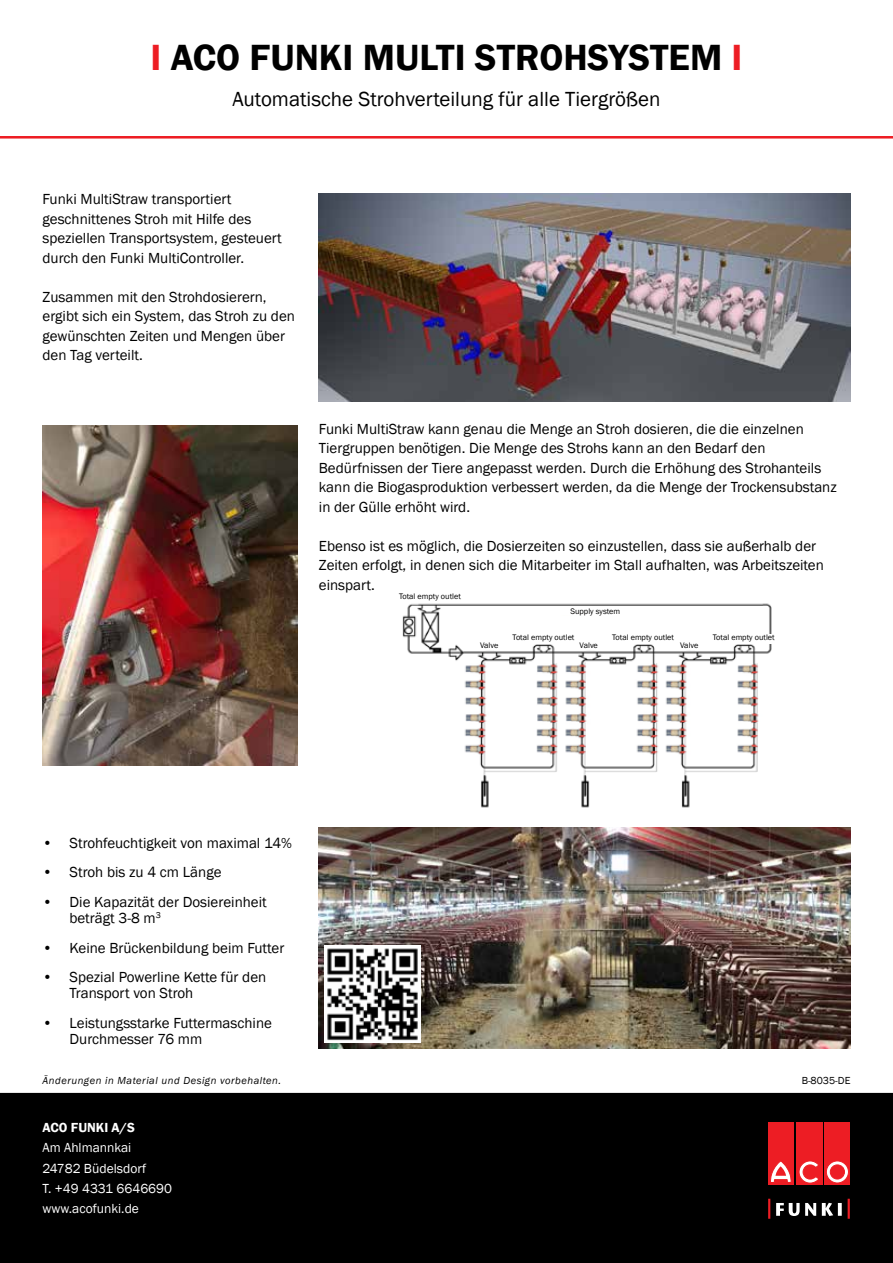
<style>
.page{position:relative;width:893px;height:1263px;background:#fff}
.page>*{position:absolute;margin:0;border:0;box-sizing:border-box;transform-origin:0 0}
.t1{font:600 37.5px "Franklin Gothic";color:#000}
.t2{font:21px "Franklin Gothic";color:#000}
.t3{font:15px/19.5px "Franklin Gothic";color:#000}
.t4{font:13.5px/20.2px "Franklin Gothic";color:#fff}
.t5{font:600 13.5px "Franklin Gothic";color:#fff}
.t6{font:italic 10.5px "Franklin Gothic";letter-spacing:.05em;color:#000}
.t7{font:10.5px "Franklin Gothic";color:#000}
.t8{font:8.25px "Franklin Gothic";color:#000}
.s1{color:#ed1d24}
</style>
<div class="page">
<img style="left:319px;top:194px;width:531px;height:208px">
<img style="left:43px;top:425px;width:255px;height:340px">
<img style="left:402px;top:603px;width:370px;height:205px">
<img style="left:319px;top:827px;width:531px;height:222px">
<img style="left:324px;top:946px;width:97px;height:97px">
<div style="left:1px;top:1094px;width:891px;height:168px;background:#000"></div>
<div style="left:0;top:1093px;width:893px;height:170px;border:2px solid #000"></div>
<div style="left:768px;top:1122px;width:26px;height:63px;background:#ed1d24"></div>
<svg style="left:770px;top:1161px;width:21px;height:21px"></svg>
<div style="left:796px;top:1122px;width:26px;height:63px;background:#ed1d24"></div>
<svg style="left:799px;top:1161px;width:19px;height:22px"></svg>
<div style="left:824px;top:1122px;width:26px;height:63px;background:#ed1d24"></div>
<svg style="left:826px;top:1161px;width:22px;height:22px"></svg>
<div style="left:826px;top:1161px;width:22px;height:22px;border:1px solid #ed1d24;border-radius:50%"></div>
<div style="left:830px;top:1165px;width:14px;height:14px;background:#ed1d24;border-radius:50%"></div>
<div style="left:830px;top:1165px;width:14px;height:14px;border:1px solid #ed1d24;border-radius:50%"></div>
<svg style="left:776px;top:1203px;width:66px;height:13px"></svg>
<hr style="left:848px;top:1199px;width:2px;height:20px;background:#ed1d24">
<hr style="left:768px;top:1199px;width:2px;height:20px;background:#ed1d24">
<hr style="left:0;top:136px;width:893px;height:2px;background:#ed1d24">
<div style="left:478px;top:641px;width:22px;height:8px;background:#fff"></div>
<div style="left:554px;top:607px;width:83px;height:8px;background:#fff"></div>
<div style="left:595px;top:634px;width:96px;height:10px;background:#fff"></div>
<div style="left:496px;top:634px;width:95px;height:10px;background:#fff"></div>
<div style="left:696px;top:634px;width:96px;height:10px;background:#fff"></div>
<div style="left:578px;top:641px;width:22px;height:8px;background:#fff"></div>
<div style="left:678px;top:641px;width:22px;height:8px;background:#fff"></div>
<h1 class="t1" style="left:150px;top:34px;width:593px"><span class="s1">I</span> ACO FUNKI MULTI STROHSYSTEM <span class="s1">I</span></h1>
<h2 class="t2" style="left:233px;top:86px;width:429px">Automatische Strohverteilung für alle Tiergrößen</h2>
<p class="t3" style="left:43px;top:190px;width:241px">Funki MultiStraw transportiert geschnittenes Stroh mit Hilfe des speziellen Transportsystem, gesteuert durch den Funki MultiController.</p>
<p class="t3" style="left:43px;top:287px;width:254px">Zusammen mit den Strohdosierern, ergibt sich ein System, das Stroh zu den gewünschten Zeiten und Mengen über den Tag verteilt.</p>
<p class="t3" style="left:319px;top:419px;width:519px">Funki MultiStraw kann genau die Menge an Stroh dosieren, die die einzelnen Tiergruppen benötigen. Die Menge des Strohs kann an den Bedarf den Bedürfnissen der Tiere angepasst werden. Durch die Erhöhung des Strohanteils kann die Biogasproduktion verbessert werden, da die Menge der Trockensubstanz in der Gülle erhöht wird.</p>
<p class="t3" style="left:319px;top:536px;width:506px">Ebenso ist es möglich, die Dosierzeiten so einzustellen, dass sie außerhalb der<br>Zeiten erfolgt, in denen sich die Mitarbeiter im Stall aufhalten, was Arbeitszeiten einspart.</p>
<p class="t8" style="left:399px;top:591px;width:63px">Total empty outlet</p>
<p class="t8" style="left:480px;top:640px;width:20px">Valve</p>
<p class="t8" style="left:570px;top:606px;width:51px">Supply system</p>
<p class="t8" style="left:513px;top:632px;width:63px">Total empty outlet</p>
<p class="t8" style="left:612px;top:632px;width:63px">Total empty outlet</p>
<p class="t8" style="left:713px;top:632px;width:63px">Total empty outlet</p>
<p class="t8" style="left:580px;top:640px;width:20px">Valve</p>
<p class="t8" style="left:680px;top:640px;width:20px">Valve</p>
<p class="t3" style="left:43px;top:834px;width:251px">• Strohfeuchtigkeit von maximal 14%</p>
<p class="t3" style="left:43px;top:863px;width:180px">• Stroh bis zu 4 cm Länge</p>
<p class="t3" style="left:70px;top:894px;width:199px;line-height:16.5px;text-indent:-27px">• Die Kapazität der Dosiereinheit beträgt 3-8 m<sup>3</sup></p>
<p class="t3" style="left:43px;top:938px;width:243px">• Keine Brückenbildung beim Futter</p>
<p class="t3" style="left:70px;top:969px;width:198px;line-height:16.5px;text-indent:-27px">• Spezial Powerline Kette für den<br>Transport von Stroh</p>
<p class="t3" style="left:70px;top:1014px;width:204px;line-height:16.5px;text-indent:-27px">• Leistungsstarke Futtermaschine<br>Durchmesser 76 mm</p>
<p class="t6" style="left:43px;top:1074px;width:240px">Änderungen in Material und Design vorbehalten.</p>
<p class="t7" style="left:802px;top:1074px;width:50px">B-8035-DE</p>
<p class="t5" style="left:43px;top:1119px;width:94px">ACO FUNKI A/S</p>
<p class="t4" style="left:43px;top:1138px;width:131px">Am Ahlmannkai<br>24782 Büdelsdorf<br>T. +49 4331 6646690 www.acofunki.de</p>
</div>
